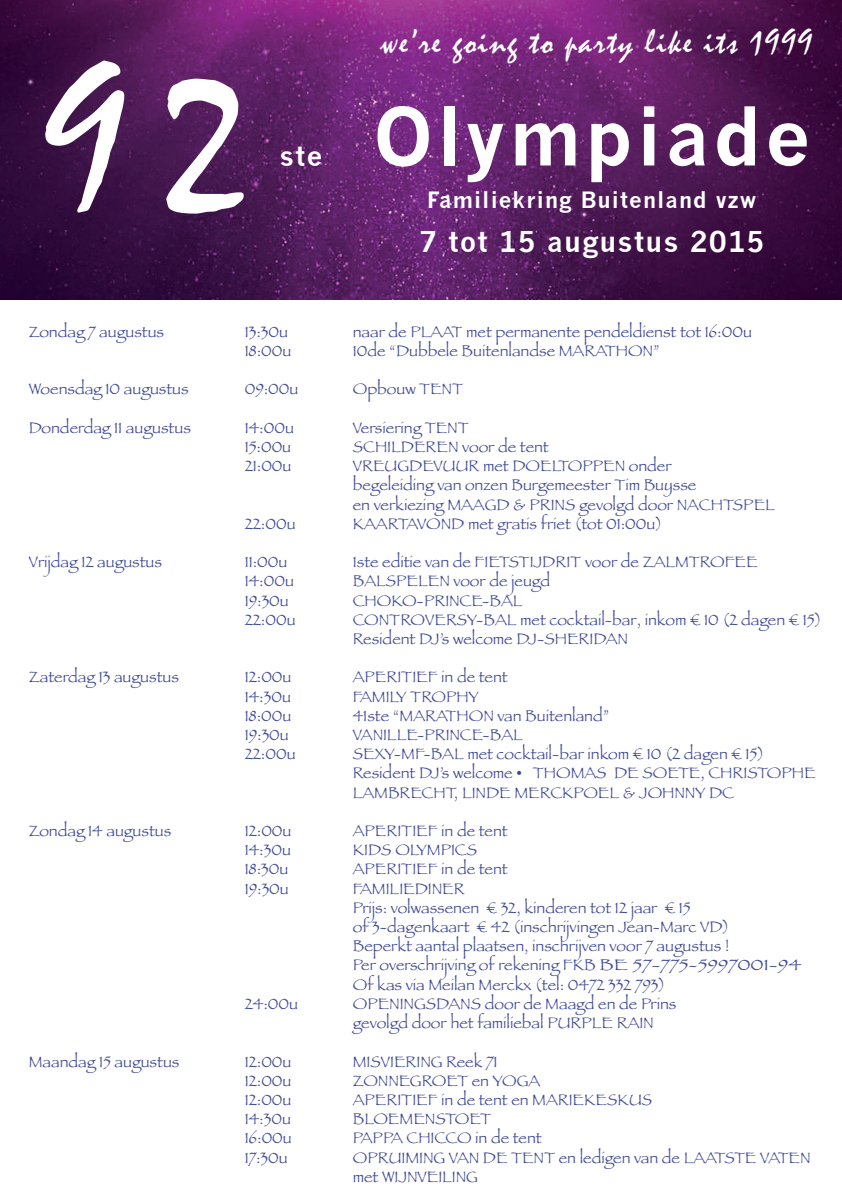
<style>
.page{position:relative;width:842px;height:1191px;background:#fff}
.page>*{position:absolute;margin:0;border:0;box-sizing:border-box;transform-origin:0 0}
.t1{font:200px "Mistral";color:#fff}
.t2{font:700 78px "News Gothic";letter-spacing:.05em;color:#fff}
.t3{font:35px "Mistral";letter-spacing:.05em;color:#fff}
.t4{font:700 28px "News Gothic";letter-spacing:.05em;color:#fff}
.t5{font:700 27px "News Gothic";color:#fff}
.t6{font:700 22px "News Gothic";letter-spacing:.05em;color:#fff}
.t7{font:16px/19.2px "Papyrus";color:#3f4a94}
</style>
<div class="page">
<img style="left:0;top:0;width:842px;height:299px">
<h1 class="t1" style="left:44px;top:27px;width:202px">92</h1>
<h3 class="t5" style="left:280px;top:139px;width:44px">ste</h3>
<h3 class="t3" style="left:381px;top:23px;width:434px">we’re going to party like its 1999</h3>
<h2 class="t2" style="left:374px;top:89px;width:438px">Olympiade</h2>
<h3 class="t6" style="left:427px;top:187px;width:331px">Familiekring Buitenland vzw</h3>
<h3 class="t4" style="left:419px;top:224px;width:346px">7 tot 15 augustus 2015</h3>
<p class="t7" style="left:29px;top:321px;width:137px">Zondag 7 augustus</p>
<p class="t7" style="left:245px;top:321px;width:45px">13:30u</p>
<p class="t7" style="left:353px;top:321px;width:401px">naar de PLAAT met permanente pendeldienst tot 16:00u</p>
<p class="t7" style="left:245px;top:341px;width:48px">18:00u</p>
<p class="t7" style="left:353px;top:341px;width:309px">10de “Dubbele Buitenlandse MARATHON”</p>
<p class="t7" style="left:29px;top:379px;width:162px">Woensdag 10 augustus</p>
<p class="t7" style="left:245px;top:379px;width:55px">09:00u</p>
<p class="t7" style="left:353px;top:379px;width:112px">Opbouw TENT</p>
<p class="t7" style="left:29px;top:417px;width:164px">Donderdag 11 augustus</p>
<p class="t7" style="left:245px;top:417px;width:51px">14:00u</p>
<p class="t7" style="left:353px;top:417px;width:118px">Versiering TENT</p>
<p class="t7" style="left:245px;top:437px;width:48px">15:00u</p>
<p class="t7" style="left:353px;top:437px;width:197px">SCHILDEREN voor de tent</p>
<p class="t7" style="left:245px;top:456px;width:48px">21:00u</p>
<p class="t7" style="left:353px;top:456px;width:424px">VREUGDEVUUR met DOELTOPPEN onder<br>begeleiding van onzen Burgemeester Tim Buysse<br>en verkiezing MAAGD &amp; PRINS gevolgd door NACHTSPEL</p>
<p class="t7" style="left:245px;top:513px;width:52px">22:00u</p>
<p class="t7" style="left:353px;top:513px;width:311px">KAARTAVOND met gratis friet (tot 01:00u)</p>
<p class="t7" style="left:29px;top:552px;width:135px">Vrijdag 12 augustus</p>
<p class="t7" style="left:245px;top:552px;width:44px">11:00u</p>
<p class="t7" style="left:353px;top:552px;width:406px">1ste editie van de FIETSTIJDRIT voor de ZALMTROFEE</p>
<p class="t7" style="left:245px;top:571px;width:51px">14:00u</p>
<p class="t7" style="left:353px;top:571px;width:199px">BALSPELEN voor de jeugd</p>
<p class="t7" style="left:245px;top:590px;width:46px">19:30u</p>
<p class="t7" style="left:353px;top:590px;width:171px">CHOKO-PRINCE-BAL</p>
<p class="t7" style="left:245px;top:609px;width:52px">22:00u</p>
<p class="t7" style="left:353px;top:609px;width:470px">CONTROVERSY-BAL met cocktail-bar, inkom € 10 (2 dagen € 15)<br>Resident DJ’s welcome DJ-SHERIDAN</p>
<p class="t7" style="left:29px;top:667px;width:152px">Zaterdag 13 augustus</p>
<p class="t7" style="left:245px;top:667px;width:48px">12:00u</p>
<p class="t7" style="left:353px;top:667px;width:156px">APERITIEF in de tent</p>
<p class="t7" style="left:245px;top:686px;width:48px">14:30u</p>
<p class="t7" style="left:353px;top:686px;width:127px">FAMILY TROPHY</p>
<p class="t7" style="left:245px;top:705px;width:48px">18:00u</p>
<p class="t7" style="left:353px;top:705px;width:258px">41ste “MARATHON van Buitenland”</p>
<p class="t7" style="left:245px;top:725px;width:46px">19:30u</p>
<p class="t7" style="left:353px;top:725px;width:172px">VANILLE-PRINCE-BAL</p>
<p class="t7" style="left:245px;top:744px;width:52px">22:00u</p>
<p class="t7" style="left:353px;top:744px;width:464px">SEXY-MF-BAL met cocktail-bar inkom € 10 (2 dagen € 15)<br>Resident DJ’s welcome • THOMAS DE SOETE, CHRISTOPHE<br>LAMBRECHT, LINDE MERCKPOEL &amp; JOHNNY DC</p>
<p class="t7" style="left:29px;top:821px;width:144px">Zondag 14 augustus</p>
<p class="t7" style="left:245px;top:821px;width:48px">12:00u</p>
<p class="t7" style="left:353px;top:821px;width:156px">APERITIEF in de tent</p>
<p class="t7" style="left:245px;top:840px;width:48px">14:30u</p>
<p class="t7" style="left:353px;top:840px;width:126px">KIDS OLYMPICS</p>
<p class="t7" style="left:245px;top:859px;width:45px">18:30u</p>
<p class="t7" style="left:353px;top:859px;width:156px">APERITIEF in de tent</p>
<p class="t7" style="left:245px;top:878px;width:46px">19:30u</p>
<p class="t7" style="left:353px;top:878px;width:450px">FAMILIEDINER<br>Prijs: volwassenen € 32, kinderen tot 12 jaar € 15<br>of 3-dagenkaart € 42 (inschrijvingen Jean-Marc VD)<br>Beperkt aantal plaatsen, inschrijven voor 7 augustus !<br>Per overschrijving of rekening FKB BE 57-775-5997001-94<br>Of kas via Meilan Merckx (tel: 0472 332 793)</p>
<p class="t7" style="left:245px;top:993px;width:55px">24:00u</p>
<p class="t7" style="left:353px;top:993px;width:325px">OPENINGSDANS door de Maagd en de Prins gevolgd door het familiebal PURPLE RAIN</p>
<p class="t7" style="left:29px;top:1051px;width:152px">Maandag 15 augustus</p>
<p class="t7" style="left:245px;top:1051px;width:48px">12:00u</p>
<p class="t7" style="left:353px;top:1051px;width:146px">MISVIERING Reek 71</p>
<p class="t7" style="left:245px;top:1070px;width:48px">12:00u</p>
<p class="t7" style="left:353px;top:1070px;width:189px">ZONNEGROET en YOGA</p>
<p class="t7" style="left:245px;top:1089px;width:48px">12:00u</p>
<p class="t7" style="left:353px;top:1089px;width:301px">APERITIEF in de tent en MARIEKESKUS</p>
<p class="t7" style="left:245px;top:1109px;width:48px">14:30u</p>
<p class="t7" style="left:353px;top:1109px;width:140px">BLOEMENSTOET</p>
<p class="t7" style="left:245px;top:1128px;width:49px">16:00u</p>
<p class="t7" style="left:353px;top:1128px;width:190px">PAPPA CHICCO in de tent</p>
<p class="t7" style="left:245px;top:1147px;width:45px">17:30u</p>
<p class="t7" style="left:353px;top:1147px;width:459px">OPRUIMING VAN DE TENT en ledigen van de LAATSTE VATEN met WIJNVEILING</p>
</div>
